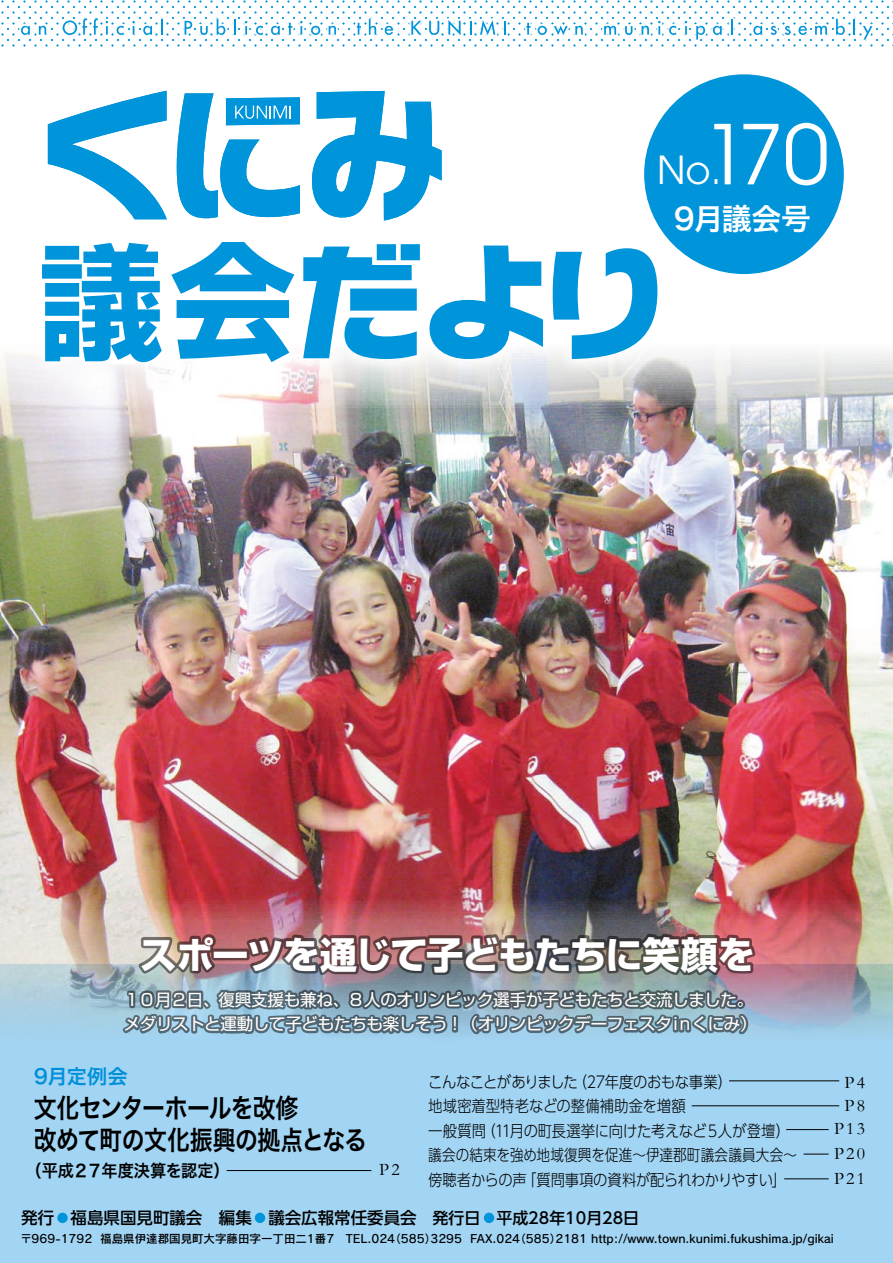
<style>
.page{position:relative;width:893px;height:1263px;background:#fff}
.page>*{position:absolute;margin:0;border:0;box-sizing:border-box;transform-origin:0 0}
.t1{font:81.75px "Avant Garde";color:#fff}
.t2{font:38.55px "Avant Garde";color:#fff}
.t3{font:700 37.2px "Shin Go Pro";letter-spacing:-.035em;color:#fff}
.t4{font:29.7px "Hira Kaku Pro W6";letter-spacing:-.02em;color:#fff}
.t5{font:26.55px/32px "Hira Kaku Pro W6";letter-spacing:-.02em;color:#000;scale:.86 1}
.t6{font:20.25px "Hira Kaku Pro W6";letter-spacing:-.01em;color:#0090da}
.t7{font:17.7px/23.7px "Garamond";letter-spacing:.125em;color:#000;text-align:center}
.t8{font:16.95px "Hira Kaku Pro W6";letter-spacing:-.015em;color:#000;scale:.95 1}
.t9{font:16.5px/24.5px "Shin Go Pro";letter-spacing:-.015em;color:#fff}
.t10{font:500 16.5px "UD Shin Go Pro";color:#000}
.t11{font:300 15.9px "UD Shin Go Pro";letter-spacing:-.03em;color:#000;scale:.9 1}
.t12{font:300 15.9px "UD Shin Go Pro";letter-spacing:-.01em;color:#000;scale:.9 1}
.t13{font:300 15.9px "UD Shin Go Pro";letter-spacing:.01em;color:#000;scale:.85 1}
.t14{font:300 15.9px "UD Shin Go Pro";letter-spacing:-.035em;color:#000;scale:.9 1}
.t15{font:300 15.9px "UD Shin Go Pro";letter-spacing:-.065em;color:#000;scale:.9 1}
.t16{font:11.55px "Rodin Pro DB";color:#000}
.s1{font-size:38.55px}
.s2{font-size:15.9px}
</style>
<div class="page">
<div style="left:0;top:964px;width:893px;height:299px;background:#a2d4f3"></div>
<img style="left:0;top:350px;width:893px;height:732px">
<svg style="left:1px;top:0;width:892px;height:47px"></svg>
<img style="left:0;top:32px;width:716px;height:389px">
<svg style="left:48px;top:91px;width:119px;height:128px"></svg>
<svg style="left:312px;top:91px;width:130px;height:130px"></svg>
<svg style="left:42px;top:243px;width:120px;height:119px"></svg>
<svg style="left:171px;top:242px;width:123px;height:120px"></svg>
<svg style="left:303px;top:244px;width:117px;height:115px"></svg>
<svg style="left:429px;top:246px;width:114px;height:113px"></svg>
<svg style="left:553px;top:248px;width:104px;height:111px"></svg>
<div style="left:644px;top:74px;width:200px;height:200px;background:#0094da;border-radius:50%"></div>
<div style="left:243px;top:24px;width:6px;height:13px;border:4px solid #fff"></div>
<div style="left:243px;top:19px;width:7px;height:7px;border:4px solid #fff;border-radius:50%"></div>
<div style="left:501px;top:19px;width:7px;height:18px;border:4px solid #fff"></div>
<div style="left:729px;top:16px;width:6px;height:21px;border:4px solid #fff"></div>
<svg style="left:19px;top:19px;width:32px;height:23px"></svg>
<svg style="left:58px;top:16px;width:105px;height:26px"></svg>
<svg style="left:180px;top:16px;width:56px;height:26px"></svg>
<svg style="left:245px;top:18px;width:95px;height:24px"></svg>
<svg style="left:352px;top:16px;width:47px;height:26px"></svg>
<svg style="left:407px;top:16px;width:98px;height:26px"></svg>
<svg style="left:522px;top:16px;width:65px;height:26px"></svg>
<svg style="left:600px;top:19px;width:132px;height:23px"></svg>
<svg style="left:749px;top:16px;width:126px;height:26px"></svg>
<hr style="left:692px;top:1105px;width:147px;height:1px;background:#000">
<hr style="left:729px;top:1080px;width:110px;height:1px;background:#000">
<hr style="left:227px;top:1170px;width:144px;height:1px;background:#000">
<svg style="left:804px;top:1154px;width:25px;height:1px"></svg>
<hr style="left:784px;top:1178px;width:45px;height:1px;background:#000">
<hr style="left:786px;top:1129px;width:43px;height:1px;background:#000">
<svg style="left:177px;top:93px;width:123px;height:125px"></svg>
<div style="left:484px;top:1213px;width:10px;height:10px;background:#0094da;border-radius:50%"></div>
<div style="left:255px;top:1213px;width:10px;height:10px;background:#0094da;border-radius:50%"></div>
<div style="left:57px;top:1213px;width:11px;height:10px;background:#0094da;border-radius:50%"></div>
<svg style="left:120px;top:987px;width:630px;height:58px"></svg>
<svg style="left:136px;top:931px;width:84px;height:48px;background:#967f7c"></svg>
<img style="left:242px;top:931px;width:516px;height:48px">
<h1 class="t1" style="left:703px;top:106px;width:127px"><span class="s1">.</span>170</h1>
<h2 class="t2" style="left:657px;top:148px;width:55px">No</h2>
<h3 class="t4" style="left:674px;top:192px;width:139px">9月議会号</h3>
<h3 class="t3" style="left:140px;top:925px;width:617px">スポーツを通じて子どもたちに笑顔を</h3>
<h3 class="t9" style="left:123px;top:985px;width:635px">１０月２日、復興支援も兼ね、８人のオリンピック選手が子どもたちと交流しました。メダリストと運動して子どもたちも楽しそう！（オリンピックデーフェスタinくにみ(</h3>
<h3 class="t6" style="left:34px;top:1058px;width:95px">9月定例会</h3>
<h3 class="t5" style="left:34px;top:1091px;width:389px">文化センターホールを改修<br>改めて町の文化振興の拠点となる</h3>
<h3 class="t8" style="left:26px;top:1155px;width:216px">（平成２７年度決算を認定(</h3>
<h3 class="t7" style="left:379px;top:1158px;width:22px">P2</h3>
<h3 class="t15" style="left:428px;top:1069px;width:168px">こんなことがありました</h3>
<h3 class="t12" style="left:428px;top:1093px;width:287px">地域密着型特老などの整備補助金を増額</h3>
<h3 class="t11" style="left:481px;top:1118px;width:344px">（11月の町長選挙に向けた考えなど５人が登壇(</h3>
<h3 class="t11" style="left:573px;top:1069px;width:179px">（27年度のおもな事業(</h3>
<h3 class="t12" style="left:428px;top:1118px;width:66px">一般質問</h3>
<h3 class="t13" style="left:428px;top:1142px;width:435px">議会の結束を強め地域復興を促進～伊達郡町議会議員大会~</h3>
<h3 class="t14" style="left:522px;top:1167px;width:295px">「質問事項の資料が配られわかりやすい「</h3>
<h3 class="t12" style="left:428px;top:1167px;width:111px">傍聴者からの声</h3>
<h3 class="t7" style="left:844px;top:1070px;width:22px">P4</h3>
<h3 class="t7" style="left:834px;top:1093px;width:32px">P8<br>P13</h3>
<h3 class="t7" style="left:834px;top:1141px;width:32px;line-height:24.8px;text-align:left">P20<br>P21</h3>
<h3 class="t10" style="left:21px;top:1204px;width:620px">発行　福島県国見町議会　編集　議会広報常任委員会<span class="s2">　発行日　平成28年10月28日</span></h3>
<p class="t16" style="left:555px;top:1231px;width:280px">2181 http://www.town.kunimi.fukushima.jp/gikai</p>
<p class="t16" style="left:389px;top:1231px;width:48px">（585）</p>
<p class="t16" style="left:514px;top:1231px;width:48px">（585）</p>
<p class="t16" style="left:100px;top:1231px;width:296px">福島県伊達郡国見町大字藤田字一丁田二1番7　TEL.024</p>
<p class="t16" style="left:20px;top:1231px;width:73px">〒969-1792</p>
<p class="t16" style="left:430px;top:1231px;width:33px">3295</p>
<p class="t16" style="left:470px;top:1231px;width:52px">FAX.024</p>
</div>
